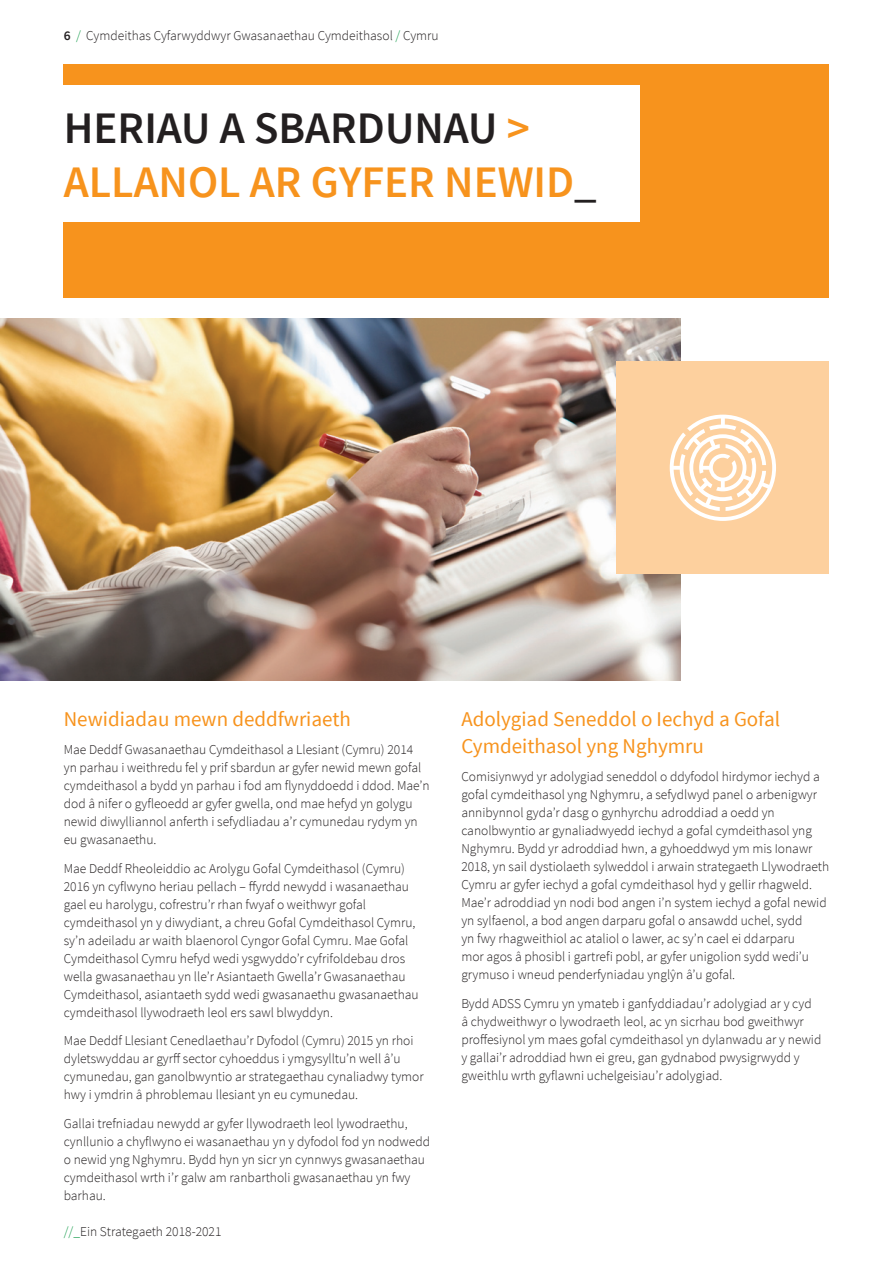
<style>
.page{position:relative;width:893px;height:1263px;background:#fff}
.page>*{position:absolute;margin:0;border:0;box-sizing:border-box;transform-origin:0 0}
.t1{font:600 45px "Source Sans Pro";color:#f7931d}
.t2{font:600 45px "Source Sans Pro";color:#231f20}
.t3{font:21px/27px "Source Sans Pro";color:#f7931d}
.t4{font:300 13.5px/18px "Source Sans Pro";color:#231f20}
.s1{font-weight:600}
.s2{color:#119a48}
.s3{color:#f7931d}
.s4{color:#231f20}
</style>
<div class="page">
<div style="left:64px;top:64px;width:765px;height:234px;background:#f7931d"></div>
<div style="left:51px;top:85px;width:589px;height:136px;background:#fff"></div>
<img style="left:0;top:319px;width:680px;height:361px">
<div style="left:617px;top:361px;width:212px;height:213px;background:#fdd09e"></div>
<svg style="left:670px;top:415px;width:106px;height:106px"></svg>
<p class="t4" style="left:64px;top:26px;width:376px"><span class="s1">6</span> <span class="s2">/</span> Cymdeithas Cyfarwyddwyr Gwasanaethau Cymdeithasol <span class="s2">/</span> Cymru</p>
<h1 class="t2" style="left:64px;top:100px;width:241px">HERIAU A SBARD</h1>
<h1 class="t2" style="left:385px;top:100px;width:146px">UNAU <span class="s3">&gt;</span></h1>
<h1 class="t1" style="left:64px;top:154px;width:25px">ALLA</h1>
<h1 class="t1" style="left:159px;top:154px;width:439px">NOL AR GYFER NEWID<span class="s4">_</span></h1>
<h2 class="t3" style="left:64px;top:706px;width:289px">Newidiadau mewn deddfwriaeth</h2>
<p class="t4" style="left:64px;top:741px;width:367px">Mae Deddf Gwasanaethau Cymdeithasol a Llesiant (Cymru) 2014<br>yn parhau i weithredu fel y prif sbardun ar gyfer newid mewn gofal cymdeithasol a bydd yn parhau i fod am flynyddoedd i ddod. Mae’n dod â nifer o gyfleoedd ar gyfer gwella, ond mae hefyd yn golygu newid diwylliannol anferth i sefydliadau a’r cymunedau rydym yn eu gwasanaethu.</p>
<p class="t4" style="left:64px;top:859px;width:356px">Mae Deddf Rheoleiddio ac Arolygu Gofal Cymdeithasol (Cymru)<br>2016 yn cyflwyno heriau pellach – ffyrdd newydd i wasanaethau gael eu harolygu, cofrestru’r rhan fwyaf o weithwyr gofal cymdeithasol yn y diwydiant, a chreu Gofal Cymdeithasol Cymru, sy’n adeiladu ar waith blaenorol Cyngor Gofal Cymru. Mae Gofal Cymdeithasol Cymru hefyd wedi ysgwyddo’r cyfrifoldebau dros wella gwasanaethau yn lle’r Asiantaeth Gwella’r Gwasanaethau Cymdeithasol, asiantaeth sydd wedi gwasanaethu gwasanaethau cymdeithasol llywodraeth leol ers sawl blwyddyn.</p>
<p class="t4" style="left:64px;top:1032px;width:361px">Mae Deddf Llesiant Cenedlaethau’r Dyfodol (Cymru) 2015 yn rhoi dyletswyddau ar gyrff sector cyhoeddus i ymgysylltu’n well â’u cymunedau, gan ganolbwyntio ar strategaethau cynaliadwy tymor hwy i ymdrin â phroblemau llesiant yn eu cymunedau.</p>
<p class="t4" style="left:64px;top:1114px;width:368px">Gallai trefniadau newydd ar gyfer llywodraeth leol lywodraethu, cynllunio a chyflwyno ei wasanaethau yn y dyfodol fod yn nodwedd o newid yng Nghymru. Bydd hyn yn sicr yn cynnwys gwasanaethau cymdeithasol wrth i’r galw am ranbartholi gwasanaethau yn fwy barhau.</p>
<p class="t4" style="left:64px;top:1223px;width:159px"><span class="s2">//_</span>Ein Strategaeth 2018-2021</p>
<h2 class="t3" style="left:461px;top:706px;width:320px">Adolygiad Seneddol o Iechyd a Gofal<br>Cymdeithasol yng Nghymru</h2>
<p class="t4" style="left:461px;top:768px;width:369px">Comisiynwyd yr adolygiad seneddol o ddyfodol hirdymor iechyd a gofal cymdeithasol yng Nghymru, a sefydlwyd panel o arbenigwyr annibynnol gyda’r dasg o gynhyrchu adroddiad a oedd yn canolbwyntio ar gynaliadwyedd iechyd a gofal cymdeithasol yng Nghymru. Bydd yr adroddiad hwn, a gyhoeddwyd ym mis Ionawr 2018, yn sail dystiolaeth sylweddol i arwain strategaeth Llywodraeth Cymru ar gyfer iechyd a gofal cymdeithasol hyd y gellir rhagweld.<br>Mae’r adroddiad yn nodi bod angen i’n system iechyd a gofal newid yn sylfaenol, a bod angen darparu gofal o ansawdd uchel, sydd<br>yn fwy rhagweithiol ac ataliol o lawer, ac sy’n cael ei ddarparu<br>mor agos â phosibl i gartrefi pobl, ar gyfer unigolion sydd wedi’u grymuso i wneud penderfyniadau ynglŷn â’u gofal.</p>
<p class="t4" style="left:461px;top:994px;width:361px">Bydd ADSS Cymru yn ymateb i ganfyddiadau’r adolygiad ar y cyd â chydweithwyr o lywodraeth leol, ac yn sicrhau bod gweithwyr proffesiynol ym maes gofal cymdeithasol yn dylanwadu ar y newid y gallai’r adroddiad hwn ei greu, gan gydnabod pwysigrwydd y gweithlu wrth gyflawni uchelgeisiau’r adolygiad.</p>
</div>
